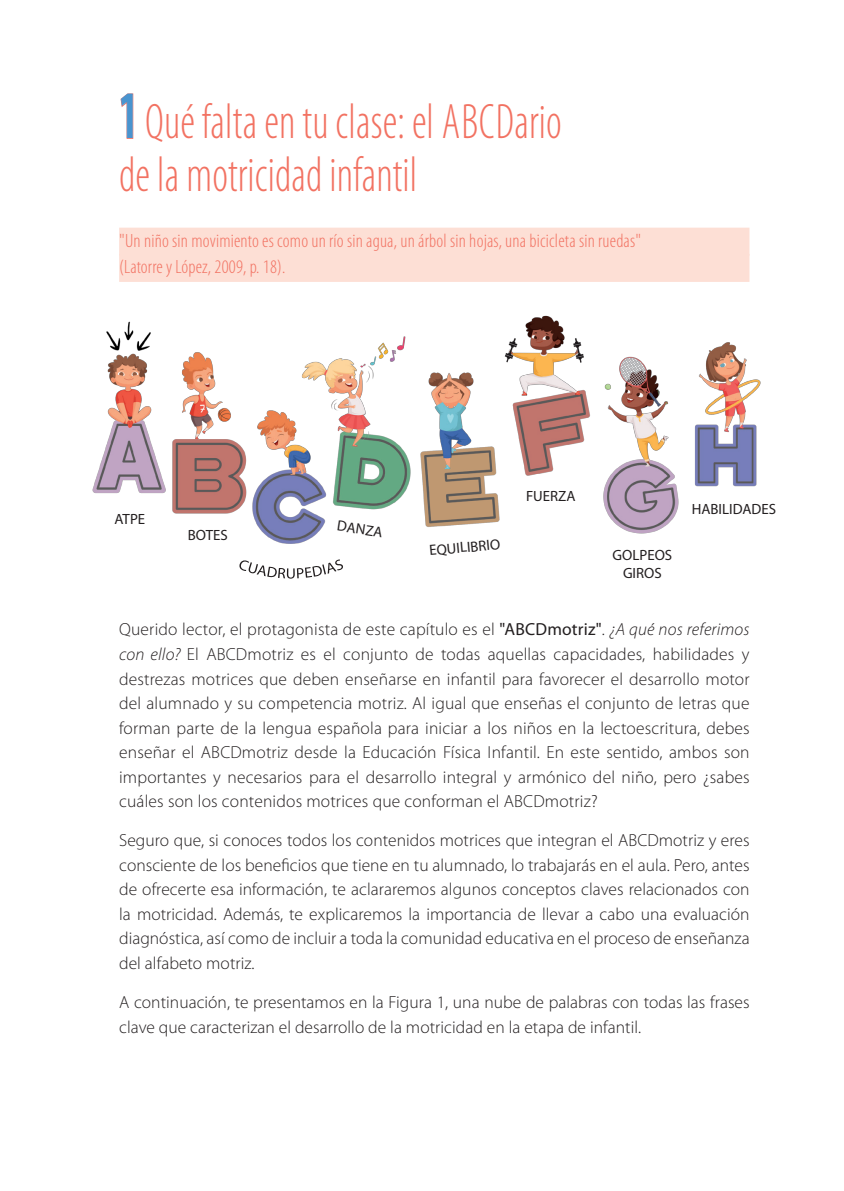
<style>
.page{position:relative;width:844px;height:1191px;background:#fff}
.page>*{position:absolute;margin:0;border:0;box-sizing:border-box;transform-origin:0 0}
.X{font:300 condensed 50.05px/52.5px "Myriad Pro";letter-spacing:.005em;color:#f27262;scale:.88 1}
.texto_normal{font:300 condensed 19.25px "Myriad Pro";letter-spacing:.01em;color:#f27262}
.texto_normal-2{font:300 17.5px/24.5px "Myriad Pro";letter-spacing:.005em;color:#231f20;text-align:justify}
.t1{font:14.88px/17.8px "Myriad Pro";color:#231f20;text-align:center}
.s1{font-weight:700;font-size:68.25px;color:#4994cf}
.s2{font-weight:400}
.s3{font-style:italic}
</style>
<div class="page">
<div style="left:119px;top:228px;width:630px;height:28px;background:#fddfd5"></div>
<div style="left:119px;top:254px;width:630px;height:28px;background:#fddfd5"></div>
<svg style="left:120px;top:93px;width:14px;height:46px"></svg>
<img style="left:92px;top:315px;width:669px;height:229px">
<svg style="left:239px;top:559px;width:104px;height:19px"></svg>
<p class="X" style="left:119px;top:95px;width:504px"><span class="s1">1</span> Qué falta en tu clase: el ABCDario de la motricidad infantil</p>
<p class="texto_normal" style="left:119px;top:229px;width:523px">"Un niño sin movimiento es como un río sin agua, un árbol sin hojas, una bicicleta sin ruedas"</p>
<p class="texto_normal" style="left:119px;top:255px;width:168px">(Latorre y López, 2009, p. 18).</p>
<p class="t1" style="left:115px;top:510px;width:32px">ATPE</p>
<p class="t1" style="left:188px;top:525px;width:41px">BOTES</p>
<p class="t1" style="left:338px;top:516px;width:47px;rotate:8deg">DANZA</p>
<p class="t1" style="left:428px;top:541px;width:73px;rotate:-5deg">EQUILIBRIO</p>
<p class="t1" style="left:526px;top:487px;width:51px">FUERZA</p>
<p class="t1" style="left:612px;top:545px;width:61px">GOLPEOS<br>GIROS</p>
<p class="t1" style="left:691px;top:499px;width:86px">HABILIDADES</p>
<p class="texto_normal-2" style="left:119px;top:617px;width:632px">Querido lector, el protagonista de este capítulo es el <span class="s2">"ABCDmotriz"</span>. <span class="s3">¿A qué nos referimos con ello?</span> El ABCDmotriz es el conjunto de todas aquellas capacidades, habilidades y destrezas motrices que deben enseñarse en infantil para favorecer el desarrollo motor del alumnado y su competencia motriz. Al igual que enseñas el conjunto de letras que forman parte de la lengua española para iniciar a los niños en la lectoescritura, debes enseñar el ABCDmotriz desde la Educación Física Infantil. En este sentido, ambos son importantes y necesarios para el desarrollo integral y armónico del niño, pero ¿sabes cuáles son los contenidos motrices que conforman el ABCDmotriz?</p>
<p class="texto_normal-2" style="left:119px;top:828px;width:632px">Seguro que, si conoces todos los contenidos motrices que integran el ABCDmotriz y eres consciente de los beneficios que tiene en tu alumnado, lo trabajarás en el aula. Pero, antes de ofrecerte esa información, te aclararemos algunos conceptos claves relacionados con la motricidad. Además, te explicaremos la importancia de llevar a cabo una evaluación diagnóstica, así como de incluir a toda la comunidad educativa en el proceso de enseñanza del alfabeto motriz.</p>
<p class="texto_normal-2" style="left:119px;top:990px;width:632px">A continuación, te presentamos en la Figura 1, una nube de palabras con todas las frases clave que caracterizan el desarrollo de la motricidad en la etapa de infantil.</p>
</div>
